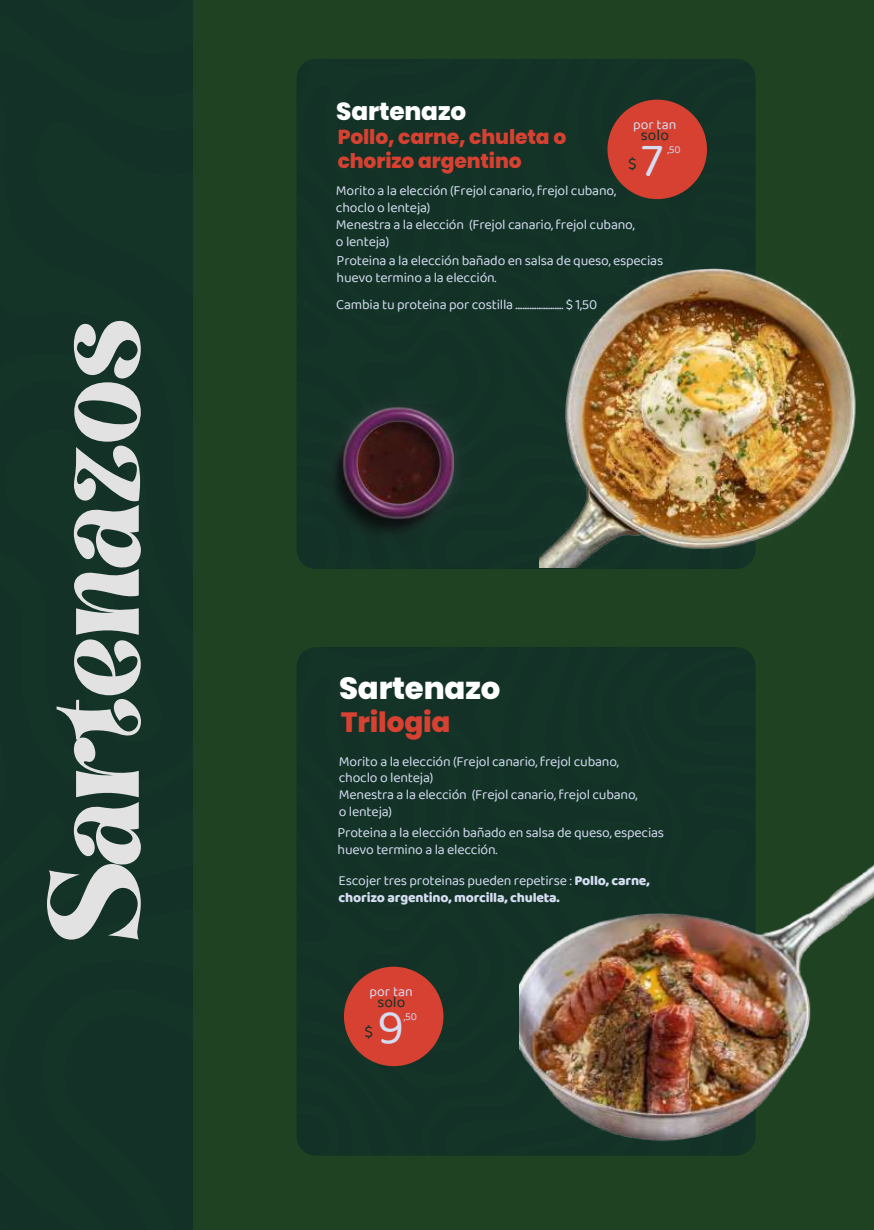
<style>
.page{position:relative;width:874px;height:1230px;background:#fff}
.page>*{position:absolute;margin:0;border:0;box-sizing:border-box;transform-origin:0 0}
.t1{font:103.27px "Brasika Display";color:#e2e2e2}
.t2{font:48.15px "Baloo Paaji 2";color:#d4ddf1}
.t3{font:800 30.82px "Poppins";letter-spacing:-.005em;color:#fff}
.t4{font:800 27.9px "Poppins";letter-spacing:-.005em;color:#d74132}
.t5{font:800 24.75px "Poppins";letter-spacing:-.005em;color:#fff}
.t6{font:800 20.25px/24.3px "Poppins";letter-spacing:-.005em;color:#d74132}
.t7{font:16.43px "Baloo Paaji 2";color:#133126}
.t8{font:15.53px "Baloo Paaji 2";color:#133126}
.t9{font:13.95px/16.7px "Baloo Paaji 2";letter-spacing:-.015em;color:#d4ddf1}
.t10{font:800 13.95px/16.7px "Baloo Paaji 2";letter-spacing:-.015em;color:#d4ddf1}
.t11{font:10.58px "Baloo Paaji 2";color:#d4ddf1}
.s1{font-weight:400}
</style>
<div class="page">
<div style="left:0;top:81px;width:193px;height:1148px;background:#133126"></div>
<div style="left:0;top:346px;width:193px;height:459px;background:#133126"></div>
<div style="left:28px;top:104px;width:165px;height:207px;background:#143428"></div>
<div style="left:0;top:805px;width:193px;height:423px;background:#133126"></div>
<div style="left:30px;top:979px;width:163px;height:250px;background:#133126"></div>
<div style="left:0;top:0;width:193px;height:76px;background:#133126"></div>
<div style="left:0;top:425px;width:163px;height:323px;background:#133327"></div>
<div style="left:0;top:359px;width:5px;height:347px;background:#133126"></div>
<div style="left:193px;top:0;width:680px;height:1229px;background:#1f4222"></div>
<div style="left:468px;top:790px;width:287px;height:180px;background:#133126"></div>
<div style="left:297px;top:970px;width:222px;height:65px;background:#143427"></div>
<div style="left:297px;top:647px;width:310px;height:313px;background:#133126"></div>
<div style="left:297px;top:647px;width:191px;height:236px;background:#133126"></div>
<div style="left:352px;top:647px;width:160px;height:217px;background:#133126"></div>
<div style="left:556px;top:647px;width:199px;height:143px;background:#133126"></div>
<div style="left:389px;top:943px;width:74px;height:52px;background:#143428"></div>
<svg style="left:573px;top:820px;width:66px;height:4px"></svg>
<svg style="left:297px;top:886px;width:3px;height:41px"></svg>
<div style="left:297px;top:1035px;width:222px;height:120px;background:#133126"></div>
<div style="left:508px;top:199px;width:247px;height:180px;background:#133126"></div>
<div style="left:508px;top:379px;width:220px;height:190px;background:#143428"></div>
<div style="left:297px;top:59px;width:310px;height:310px;background:#133126"></div>
<div style="left:297px;top:59px;width:191px;height:233px;background:#133126"></div>
<div style="left:352px;top:59px;width:160px;height:214px;background:#133126"></div>
<svg style="left:629px;top:567px;width:89px;height:2px"></svg>
<div style="left:556px;top:59px;width:199px;height:140px;background:#133126"></div>
<svg style="left:730px;top:567px;width:13px;height:2px"></svg>
<svg style="left:573px;top:229px;width:66px;height:12px"></svg>
<svg style="left:679px;top:232px;width:70px;height:9px"></svg>
<svg style="left:297px;top:295px;width:3px;height:41px"></svg>
<div style="left:508px;top:444px;width:106px;height:125px;background:#133126"></div>
<div style="left:607px;top:100px;width:99px;height:99px;background:#d74132;border-radius:50%"></div>
<div style="left:344px;top:966px;width:99px;height:100px;background:#d74132;border-radius:50%"></div>
<img style="left:297px;top:353px;width:211px;height:216px">
<img style="left:357px;top:422px;width:82px;height:82px;border-radius:41px">
<img style="left:539px;top:241px;width:317px;height:326px">
<img style="left:519px;top:824px;width:354px;height:332px">
<h1 class="t1" style="left:17px;top:941px;width:624px;rotate:-90deg">Sartenazos</h1>
<h3 class="t5" style="left:336px;top:97px;width:131px">Sartenazo</h3>
<h3 class="t6" style="left:337px;top:125px;width:230px">Pollo, carne, chuleta o chorizo argentino</h3>
<p class="t9" style="left:633px;top:116px;width:45px">por tan</p>
<p class="t8" style="left:640px;top:125px;width:29px">solo</p>
<p class="t7" style="left:628px;top:154px;width:10px">$</p>
<h2 class="t2" style="left:641px;top:131px;width:24px">7</h2>
<p class="t11" style="left:667px;top:143px;width:15px">,50</p>
<p class="t9" style="left:336px;top:182px;width:300px">Morito a la elección (Frejol canario, frejol cubano, choclo o lenteja)<br>Menestra a la elección (Frejol canario, frejol cubano, o lenteja)</p>
<p class="t9" style="left:336px;top:252px;width:328px">Proteina a la elección bañado en salsa de queso, especias huevo termino a la elección.</p>
<p class="t9" style="left:336px;top:296px;width:262px">Cambia tu proteina por costilla ........................... $ 1,50</p>
<h3 class="t3" style="left:339px;top:670px;width:163px">Sartenazo</h3>
<h3 class="t4" style="left:341px;top:706px;width:111px">Trilogia</h3>
<p class="t9" style="left:339px;top:752px;width:300px">Morito a la elección (Frejol canario, frejol cubano, choclo o lenteja)<br>Menestra a la elección (Frejol canario, frejol cubano, o lenteja)</p>
<p class="t9" style="left:337px;top:824px;width:328px">Proteina a la elección bañado en salsa de queso, especias huevo termino a la elección.</p>
<p class="t10" style="left:338px;top:872px;width:312px"><span class="s1">Escojer tres proteinas pueden repetirse :</span> Pollo, carne, chorizo argentino, morcilla, chuleta.</p>
<p class="t9" style="left:369px;top:982px;width:45px">por tan</p>
<p class="t8" style="left:377px;top:992px;width:29px">solo</p>
<p class="t7" style="left:364px;top:1021px;width:10px">$</p>
<h2 class="t2" style="left:377px;top:998px;width:28px">9</h2>
<p class="t11" style="left:404px;top:1010px;width:15px">,50</p>
</div>
